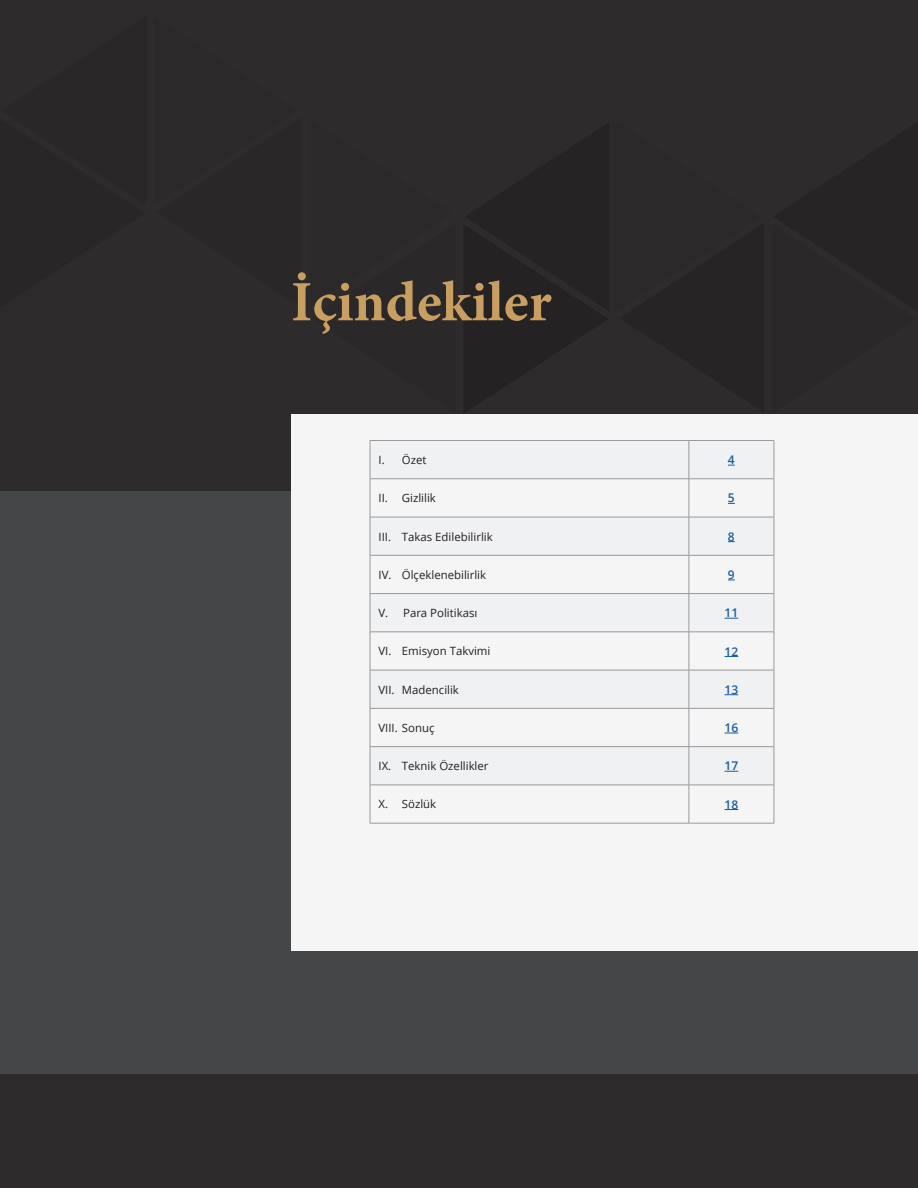
<style>
.page{position:relative;width:918px;height:1188px;background:#2e2b2c}
.page>*{position:absolute;margin:0;border:0;box-sizing:border-box;transform-origin:0 0}
.Big_Title{font:700 57px "Minion Pro";color:#c89e61}
._6_pt{font:600 12px "Open Sans";color:#175d9e}
._6_pt-2{font:11.4px "Open Sans";color:#231f20}
</style>
<div class="page">
<div style="left:0;top:492px;width:918px;height:582px;background:#454647"></div>
<div style="left:291px;top:414px;width:627px;height:537px;background:#f5f5f6"></div>
<svg style="left:371px;top:441px;width:403px;height:344px"></svg>
<hr style="left:370px;top:440px;width:319px;height:1px;background:#97999c">
<hr style="left:370px;top:441px;width:1px;height:38px;background:#97999c">
<hr style="left:689px;top:440px;width:85px;height:1px;background:#97999c">
<hr style="left:689px;top:441px;width:1px;height:38px;background:#97999c">
<hr style="left:774px;top:441px;width:1px;height:38px;background:#97999c">
<hr style="left:370px;top:479px;width:319px;height:1px;background:#97999c">
<hr style="left:370px;top:479px;width:1px;height:38px;background:#97999c">
<hr style="left:689px;top:479px;width:85px;height:1px;background:#97999c">
<hr style="left:689px;top:479px;width:1px;height:38px;background:#97999c">
<hr style="left:774px;top:479px;width:1px;height:38px;background:#97999c">
<hr style="left:370px;top:517px;width:319px;height:1px;background:#97999c">
<hr style="left:370px;top:517px;width:1px;height:38px;background:#97999c">
<hr style="left:689px;top:517px;width:85px;height:1px;background:#97999c">
<hr style="left:689px;top:517px;width:1px;height:38px;background:#97999c">
<hr style="left:774px;top:517px;width:1px;height:38px;background:#97999c">
<hr style="left:370px;top:555px;width:319px;height:1px;background:#97999c">
<hr style="left:370px;top:556px;width:1px;height:37px;background:#97999c">
<hr style="left:689px;top:555px;width:85px;height:1px;background:#97999c">
<hr style="left:689px;top:556px;width:1px;height:37px;background:#97999c">
<hr style="left:774px;top:556px;width:1px;height:37px;background:#97999c">
<hr style="left:370px;top:593px;width:319px;height:1px;background:#97999c">
<hr style="left:370px;top:594px;width:1px;height:38px;background:#97999c">
<hr style="left:689px;top:593px;width:85px;height:1px;background:#97999c">
<hr style="left:689px;top:594px;width:1px;height:38px;background:#97999c">
<hr style="left:774px;top:594px;width:1px;height:38px;background:#97999c">
<hr style="left:370px;top:632px;width:319px;height:1px;background:#97999c">
<hr style="left:370px;top:632px;width:1px;height:38px;background:#97999c">
<hr style="left:689px;top:632px;width:85px;height:1px;background:#97999c">
<hr style="left:689px;top:632px;width:1px;height:38px;background:#97999c">
<hr style="left:774px;top:632px;width:1px;height:38px;background:#97999c">
<hr style="left:370px;top:670px;width:319px;height:1px;background:#97999c">
<hr style="left:370px;top:670px;width:1px;height:38px;background:#97999c">
<hr style="left:689px;top:670px;width:85px;height:1px;background:#97999c">
<hr style="left:689px;top:670px;width:1px;height:38px;background:#97999c">
<hr style="left:774px;top:670px;width:1px;height:38px;background:#97999c">
<hr style="left:370px;top:708px;width:319px;height:1px;background:#97999c">
<hr style="left:370px;top:709px;width:1px;height:37px;background:#97999c">
<hr style="left:689px;top:708px;width:85px;height:1px;background:#97999c">
<hr style="left:689px;top:709px;width:1px;height:37px;background:#97999c">
<hr style="left:774px;top:709px;width:1px;height:37px;background:#97999c">
<hr style="left:370px;top:746px;width:319px;height:1px;background:#97999c">
<hr style="left:370px;top:747px;width:1px;height:38px;background:#97999c">
<hr style="left:689px;top:746px;width:85px;height:1px;background:#97999c">
<hr style="left:689px;top:747px;width:1px;height:38px;background:#97999c">
<hr style="left:774px;top:747px;width:1px;height:38px;background:#97999c">
<hr style="left:370px;top:785px;width:319px;height:1px;background:#97999c">
<hr style="left:370px;top:785px;width:1px;height:38px;background:#97999c">
<hr style="left:689px;top:785px;width:85px;height:1px;background:#97999c">
<hr style="left:689px;top:785px;width:1px;height:38px;background:#97999c">
<hr style="left:774px;top:785px;width:1px;height:38px;background:#97999c">
<hr style="left:370px;top:823px;width:319px;height:1px;background:#97999c">
<hr style="left:689px;top:823px;width:85px;height:1px;background:#97999c">
<svg style="left:725px;top:618px;width:13px;height:1px"></svg>
<svg style="left:725px;top:656px;width:13px;height:1px"></svg>
<svg style="left:725px;top:694px;width:13px;height:1px"></svg>
<svg style="left:725px;top:733px;width:13px;height:1px"></svg>
<svg style="left:725px;top:771px;width:13px;height:1px"></svg>
<svg style="left:725px;top:809px;width:13px;height:1px"></svg>
<p class="Big_Title" style="left:291px;top:262px;width:262px">İçindekiler</p>
<p class="_6_pt-2" style="left:379px;top:452px;width:50px">I. Özet</p>
<p class="_6_pt" style="left:728px;top:452px;width:8px">4</p>
<p class="_6_pt-2" style="left:379px;top:490px;width:59px">II. Gizlilik</p>
<p class="_6_pt" style="left:728px;top:490px;width:8px">5</p>
<p class="_6_pt-2" style="left:379px;top:529px;width:116px">III. Takas Edilebilirlik</p>
<p class="_6_pt" style="left:728px;top:528px;width:8px">8</p>
<p class="_6_pt-2" style="left:379px;top:567px;width:109px">IV. Ölçeklenebilirlik</p>
<p class="_6_pt" style="left:728px;top:566px;width:8px">9</p>
<p class="_6_pt-2" style="left:379px;top:605px;width:100px">V. Para Politikası</p>
<p class="_6_pt" style="left:725px;top:605px;width:15px">11</p>
<p class="_6_pt-2" style="left:379px;top:643px;width:113px">VI. Emisyon Takvimi</p>
<p class="_6_pt" style="left:725px;top:643px;width:15px">12</p>
<p class="_6_pt-2" style="left:379px;top:682px;width:82px">VII. Madencilik</p>
<p class="_6_pt" style="left:725px;top:681px;width:15px">13</p>
<p class="_6_pt-2" style="left:379px;top:720px;width:57px">VIII. Sonuç</p>
<p class="_6_pt" style="left:725px;top:720px;width:15px">16</p>
<p class="_6_pt-2" style="left:379px;top:758px;width:112px">IX. Teknik Özellikler</p>
<p class="_6_pt" style="left:725px;top:758px;width:15px">17</p>
<p class="_6_pt-2" style="left:379px;top:796px;width:59px">X. Sözlük</p>
<p class="_6_pt" style="left:725px;top:796px;width:15px">18</p>
</div>
